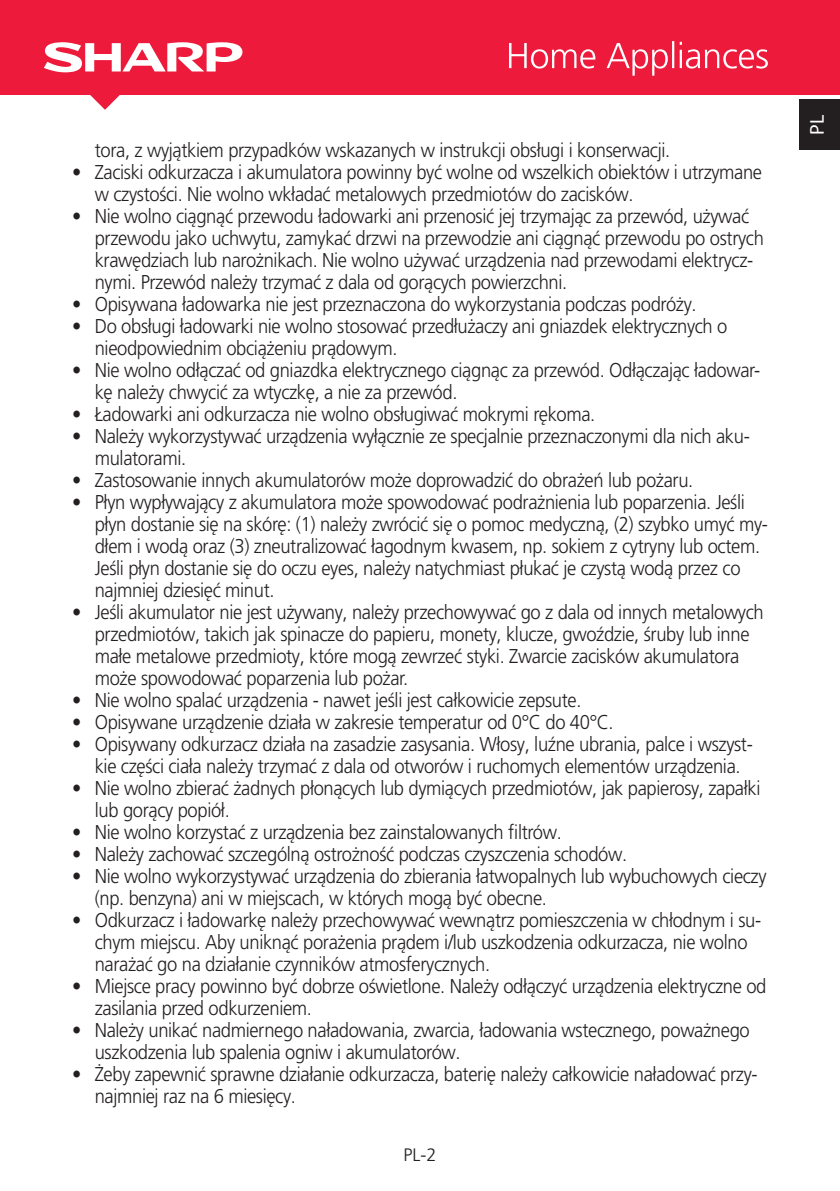
<style>
.page{position:relative;width:840px;height:1191px;background:#fff}
.page>*{position:absolute;margin:0;border:0;box-sizing:border-box;transform-origin:0 0}
.t1{font:300 20px/22px "Frutiger LT Pro";letter-spacing:-.02em;color:#231f20;scale:.92 1}
.t2{font:20px "Myriad Pro";color:#fff}
.t3{font:300 18px "Frutiger LT Pro";color:#231f20}
</style>
<div class="page">
<div style="left:0;top:0;width:839px;height:94px;background:#ed1a3b"></div>
<svg style="left:509px;top:41px;width:258px;height:35px"></svg>
<svg style="left:44px;top:42px;width:199px;height:30px"></svg>
<svg style="left:89px;top:94px;width:32px;height:16px"></svg>
<div style="left:798px;top:99px;width:41px;height:51px;background:#231f20"></div>
<p class="t1" style="left:95px;top:139px;width:626px">tora, z wyjątkiem przypadków wskazanych w instrukcji obsługi i konserwacji.</p>
<p class="t1" style="left:95px;top:161px;width:726px;text-indent:-23px">• Zaciski odkurzacza i akumulatora powinny być wolne od wszelkich obiektów i utrzymane w czystości. Nie wolno wkładać metalowych przedmiotów do zacisków.</p>
<p class="t1" style="left:95px;top:205px;width:728px;text-indent:-23px">• Nie wolno ciągnąć przewodu ładowarki ani przenosić jej trzymając za przewód, używać przewodu jako uchwytu, zamykać drzwi na przewodzie ani ciągnąć przewodu po ostrych krawędziach lub narożnikach. Nie wolno używać urządzenia nad przewodami elektrycz&shy;nymi. Przewód należy trzymać z dala od gorących powierzchni.</p>
<p class="t1" style="left:72px;top:293px;width:680px">• Opisywana ładowarka nie jest przeznaczona do wykorzystania podczas podróży.</p>
<p class="t1" style="left:95px;top:315px;width:688px;text-indent:-23px">• Do obsługi ładowarki nie wolno stosować przedłużaczy ani gniazdek elektrycznych o nieodpowiednim obciążeniu prądowym.</p>
<p class="t1" style="left:95px;top:359px;width:724px;text-indent:-23px">• Nie wolno odłączać od gniazdka elektrycznego ciągnąc za przewód. Odłączając ładowar&shy;kę należy chwycić za wtyczkę, a nie za przewód.</p>
<p class="t1" style="left:72px;top:403px;width:570px">• Ładowarki ani odkurzacza nie wolno obsługiwać mokrymi rękoma.</p>
<p class="t1" style="left:95px;top:425px;width:713px;text-indent:-23px">• Należy wykorzystywać urządzenia wyłącznie ze specjalnie przeznaczonymi dla nich aku&shy;mulatorami.</p>
<p class="t1" style="left:72px;top:469px;width:676px">• Zastosowanie innych akumulatorów może doprowadzić do obrażeń lub pożaru.</p>
<p class="t1" style="left:95px;top:491px;width:732px;text-indent:-23px">• Płyn wypływający z akumulatora może spowodować podrażnienia lub poparzenia. Jeśli płyn dostanie się na skórę: (1) należy zwrócić się o pomoc medyczną, (2) szybko umyć my&shy;dłem i wodą oraz (3) zneutralizować łagodnym kwasem, np. sokiem z cytryny lub octem.<br>Jeśli płyn dostanie się do oczu eyes, należy natychmiast płukać je czystą wodą przez co najmniej dziesięć minut.</p>
<p class="t1" style="left:95px;top:601px;width:728px;text-indent:-23px">• Jeśli akumulator nie jest używany, należy przechowywać go z dala od innych metalowych przedmiotów, takich jak spinacze do papieru, monety, klucze, gwoździe, śruby lub inne małe metalowe przedmioty, które mogą zewrzeć styki. Zwarcie zacisków akumulatora może spowodować poparzenia lub pożar.</p>
<p class="t1" style="left:72px;top:689px;width:555px">• Nie wolno spalać urządzenia - nawet jeśli jest całkowicie zepsute.</p>
<p class="t1" style="left:72px;top:711px;width:590px">• Opisywane urządzenie działa w zakresie temperatur od 0°C do 40°C.</p>
<p class="t1" style="left:72px;top:733px;width:741px;text-align:center">• Opisywany odkurzacz działa na zasadzie zasysania. Włosy, luźne ubrania, palce i wszyst&shy;kie części ciała należy trzymać z dala od otworów i ruchomych elementów urządzenia.</p>
<p class="t1" style="left:95px;top:777px;width:724px;text-indent:-23px">• Nie wolno zbierać żadnych płonących lub dymiących przedmiotów, jak papierosy, zapałki lub gorący popiół.</p>
<p class="t1" style="left:72px;top:821px;width:533px">• Nie wolno korzystać z urządzenia bez zainstalowanych filtrów.</p>
<p class="t1" style="left:72px;top:843px;width:604px">• Należy zachować szczególną ostrożność podczas czyszczenia schodów.</p>
<p class="t1" style="left:95px;top:865px;width:731px;text-indent:-23px">• Nie wolno wykorzystywać urządzenia do zbierania łatwopalnych lub wybuchowych cieczy (np. benzyna) ani w miejscach, w których mogą być obecne.</p>
<p class="t1" style="left:95px;top:909px;width:725px;text-indent:-23px">• Odkurzacz i ładowarkę należy przechowywać wewnątrz pomieszczenia w chłodnym i su&shy;chym miejscu. Aby uniknąć porażenia prądem i/lub uszkodzenia odkurzacza, nie wolno narażać go na działanie czynników atmosferycznych.</p>
<p class="t1" style="left:95px;top:975px;width:731px;text-indent:-23px">• Miejsce pracy powinno być dobrze oświetlone. Należy odłączyć urządzenia elektryczne od zasilania przed odkurzeniem.</p>
<p class="t1" style="left:95px;top:1019px;width:713px;text-indent:-23px">• Należy unikać nadmiernego naładowania, zwarcia, ładowania wstecznego, poważnego uszkodzenia lub spalenia ogniw i akumulatorów.</p>
<p class="t1" style="left:95px;top:1063px;width:721px;text-indent:-23px">• Żeby zapewnić sprawne działanie odkurzacza, baterię należy całkowicie naładować przy&shy;najmniej raz na 6 miesięcy.</p>
<p class="t3" style="left:403px;top:1144px;width:34px">PL-2</p>
<p class="t2" style="left:804px;top:135px;width:22px;rotate:-90deg">PL</p>
</div>
